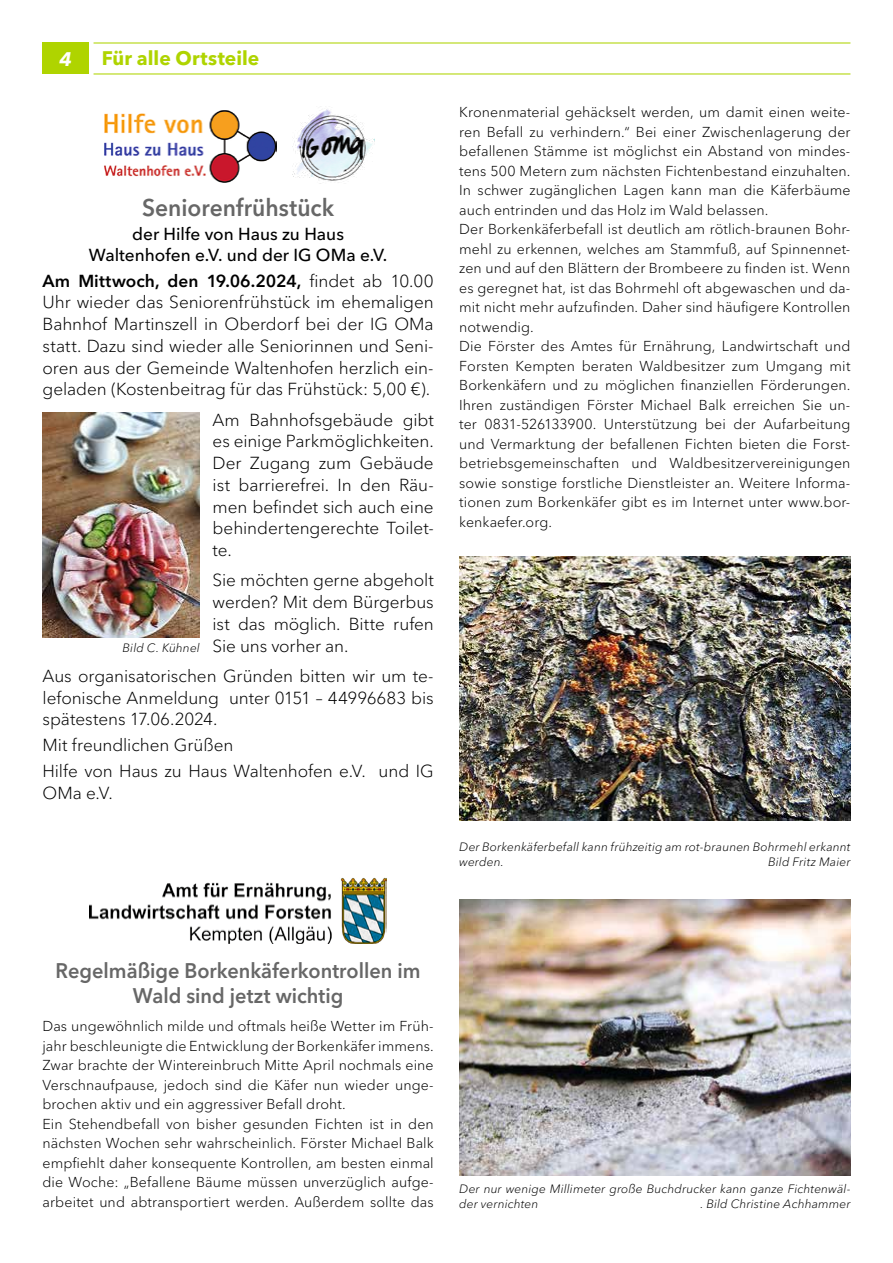
<style>
.page{position:relative;width:893px;height:1263px;background:#fff}
.page>*{position:absolute;margin:0;border:0;box-sizing:border-box;transform-origin:0 0}
.t1{font:600 24px "Avenir Next LT Pro";color:#676767;scale:.95 1}
.t2{font:600 21px/25.5px "Avenir Next LT Pro";color:#676767;text-align:center;scale:.95 1}
.t3{font:700 19.5px "Avenir Next LT Pro";color:#afd400}
.t4{font:italic 700 19.5px "Avenir Next LT Pro";color:#fff}
.t5{font:300 17.25px/21.8px "Avenir Next LT Pro";letter-spacing:-.005em;color:#000;text-align:justify}
.t6{font:500 17.25px/20.2px "Avenir Next LT Pro";color:#000;text-align:center}
.t7{font:300 14.25px/19.5px "Avenir Next LT Pro";letter-spacing:.005em;color:#000}
.t8{font:italic 300 12px/15px "Avenir Next LT Pro";letter-spacing:.015em;color:#000}
.s1{font-weight:600}
</style>
<div class="page">
<hr style="left:94px;top:73px;width:756px;height:1px;background:#afd400">
<hr style="left:94px;top:42px;width:756px;height:2px;background:#afd400">
<div style="left:43px;top:43px;width:46px;height:31px;background:#afd400"></div>
<img style="left:293px;top:109px;width:82px;height:75px">
<img style="left:104px;top:110px;width:172px;height:72px">
<img style="left:43px;top:413px;width:157px;height:224px">
<img style="left:89px;top:878px;width:298px;height:65px">
<img style="left:459px;top:556px;width:391px;height:265px">
<img style="left:459px;top:899px;width:391px;height:277px">
<h3 class="t4" style="left:60px;top:47px;width:14px">4</h3>
<h3 class="t3" style="left:102px;top:46px;width:159px">Für alle Ortsteile</h3>
<h1 class="t1" style="left:142px;top:193px;width:204px">Seniorenfrühstück</h1>
<p class="t6" style="left:89px;top:224px;width:300px">der Hilfe von Haus zu Haus<br>Waltenhofen e.V. und der IG OMa e.V.</p>
<p class="t5" style="left:43px;top:270px;width:393px"><span class="s1">Am Mittwoch, den 19.06.2024,</span> findet ab 10.00<br>Uhr wieder das Seniorenfrühstück im ehemaligen Bahnhof Martinszell in Oberdorf bei der IG OMa statt. Dazu sind wieder alle Seniorinnen und Seni&shy;oren aus der Gemeinde Waltenhofen herzlich ein&shy;geladen (Kostenbeitrag für das Frühstück: 5,00 €).</p>
<p class="t5" style="left:213px;top:409px;width:223px">Am Bahnhofsgebäude gibt es einige Parkmöglichkeiten.<br>Der Zugang zum Gebäude ist barrierefrei. In den Räu&shy;men befindet sich auch eine behindertengerechte Toilet&shy;te.</p>
<p class="t5" style="left:213px;top:569px;width:223px">Sie möchten gerne abgeholt werden? Mit dem Bürgerbus ist das möglich. Bitte rufen Sie uns vorher an.</p>
<p class="t5" style="left:43px;top:665px;width:393px">Aus organisatorischen Gründen bitten wir um te&shy;lefonische Anmeldung unter 0151 – 44996683 bis spätestens 17.06.2024.</p>
<p class="t5" style="left:43px;top:732px;width:393px;line-height:26px">Mit freundlichen Grüßen<br>Hilfe von Haus zu Haus Waltenhofen e.V. und IG</p>
<p class="t5" style="left:43px;top:782px;width:72px">OMa e.V.</p>
<p class="t8" style="left:123px;top:641px;width:79px">Bild C. Kühnel</p>
<p class="t7" style="left:459px;top:102px;width:393px">Kronenmaterial gehäckselt werden, um damit einen weite&shy;ren Befall zu verhindern.“ Bei einer Zwischenlagerung der befallenen Stämme ist möglichst ein Abstand von mindes&shy;tens 500 Metern zum nächsten Fichtenbestand einzuhalten.<br>In schwer zugänglichen Lagen kann man die Käferbäume auch entrinden und das Holz im Wald belassen.<br>Der Borkenkäferbefall ist deutlich am rötlich-braunen Bohr&shy;mehl zu erkennen, welches am Stammfuß, auf Spinnennet&shy;zen und auf den Blättern der Brombeere zu finden ist. Wenn es geregnet hat, ist das Bohrmehl oft abgewaschen und da&shy;mit nicht mehr aufzufinden. Daher sind häufigere Kontrollen notwendig.<br>Die Förster des Amtes für Ernährung, Landwirtschaft und Forsten Kempten beraten Waldbesitzer zum Umgang mit Borkenkäfern und zu möglichen finanziellen Förderungen.<br>Ihren zuständigen Förster Michael Balk erreichen Sie un&shy;ter 0831-526133900. Unterstützung bei der Aufarbeitung und Vermarktung der befallenen Fichten bieten die Forst&shy;betriebsgemeinschaften und Waldbesitzervereinigungen sowie sonstige forstliche Dienstleister an. Weitere Informa&shy;tionen zum Borkenkäfer gibt es im Internet unter www.bor&shy;kenkaefer.org.</p>
<p class="t8" style="left:459px;top:839px;width:393px">Der Borkenkäferbefall kann frühzeitig am rot-braunen Bohrmehl erkannt werden.</p>
<p class="t8" style="left:768px;top:854px;width:84px">Bild Fritz Maier</p>
<h2 class="t2" style="left:56px;top:957px;width:386px">Regelmäßige Borkenkäferkontrollen im<br>Wald sind jetzt wichtig</h2>
<p class="t7" style="left:43px;top:1016px;width:393px">Das ungewöhnlich milde und oftmals heiße Wetter im Früh&shy;jahr beschleunigte die Entwicklung der Borkenkäfer immens.<br>Zwar brachte der Wintereinbruch Mitte April nochmals eine Verschnaufpause, jedoch sind die Käfer nun wieder unge&shy;brochen aktiv und ein aggressiver Befall droht.<br>Ein Stehendbefall von bisher gesunden Fichten ist in den nächsten Wochen sehr wahrscheinlich. Förster Michael Balk empfiehlt daher konsequente Kontrollen, am besten einmal die Woche: „Befallene Bäume müssen unverzüglich aufge&shy;arbeitet und abtransportiert werden. Außerdem sollte das</p>
<p class="t8" style="left:459px;top:1182px;width:393px">Der nur wenige Millimeter große Buchdrucker kann ganze Fichtenwäl&shy;der vernichten</p>
<p class="t8" style="left:700px;top:1197px;width:152px">. Bild Christine Achhammer</p>
</div>
